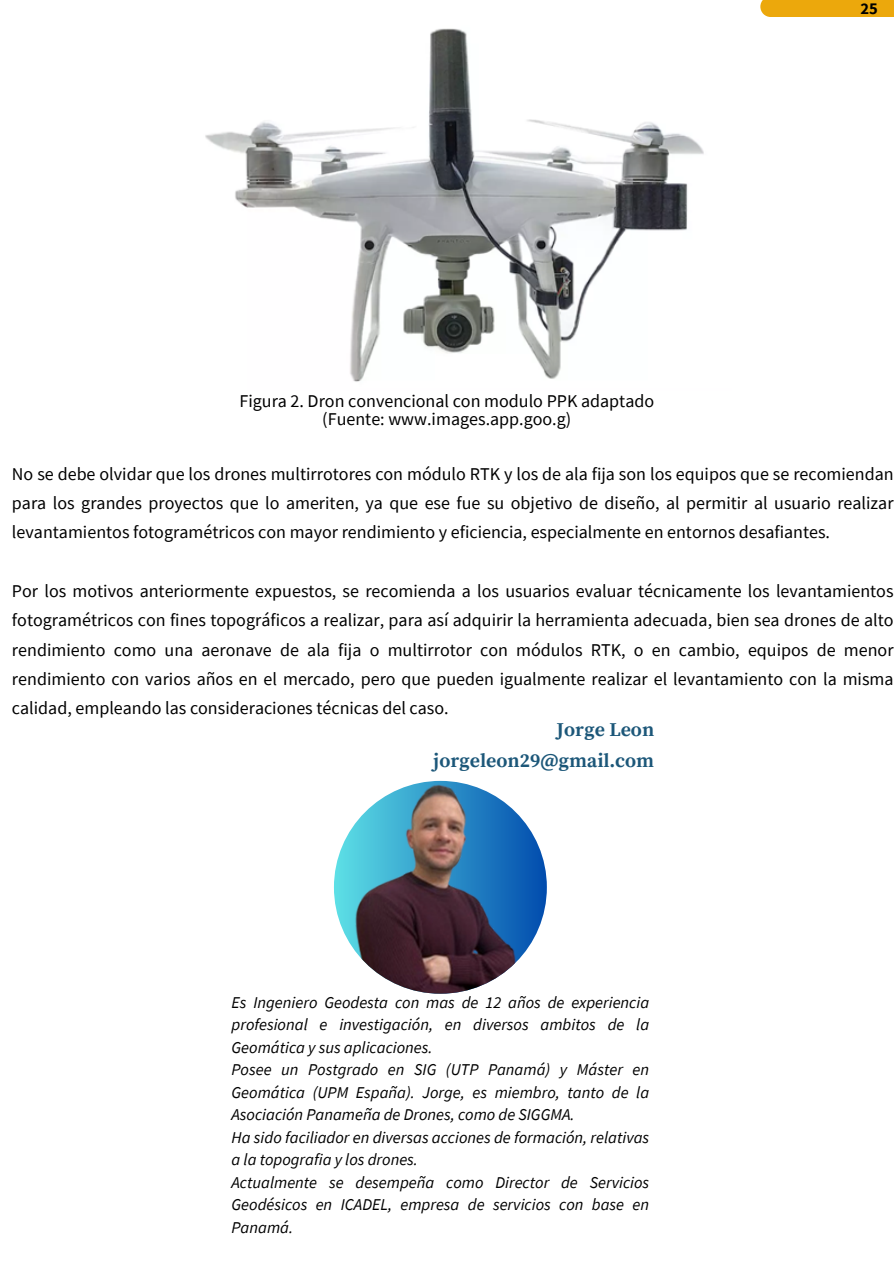
<style>
.page{position:relative;width:894px;height:1264px;background:#fff}
.page>*{position:absolute;margin:0;border:0;box-sizing:border-box;transform-origin:0 0}
.t1{font:700 19.5px/31.5px "Source Serif Pro";color:#1c5779;text-align:right}
.t2{font:18px/29.2px "Source Sans Pro";color:#000;text-align:justify}
.t3{font:italic 16.5px/22.5px "Source Sans Pro";color:#000}
.t4{font:700 16.5px "Source Sans Pro";color:#000}
</style>
<div class="page">
<img style="left:205px;top:28px;width:499px;height:354px">
<img style="left:334px;top:781px;width:212px;height:212px;border-radius:50%">
<div style="left:760px;top:0;width:133px;height:17px;background:#eca80c"></div>
<p class="t4" style="left:860px;top:-2px;width:19px">25</p>
<p class="t2" style="left:239px;top:392px;width:416px;line-height:18px;text-align:center">Figura 2. Dron convencional con modulo PPK adaptado (Fuente: www.images.app.goo.g)</p>
<p class="t2" style="left:12px;top:459px;width:882px">No se debe olvidar que los drones multirrotores con módulo RTK y los de ala fija son los equipos que se recomiendan para los grandes proyectos que lo ameriten, ya que ese fue su objetivo de diseño, al permitir al usuario realizar levantamientos fotogramétricos con mayor rendimiento y eficiencia, especialmente en entornos desafiantes.</p>
<p class="t2" style="left:12px;top:576px;width:882px">Por los motivos anteriormente expuestos, se recomienda a los usuarios evaluar técnicamente los levantamientos fotogramétricos con fines topográficos a realizar, para así adquirir la herramienta adecuada, bien sea drones de alto rendimiento como una aeronave de ala fija o multirrotor con módulos RTK, o en cambio, equipos de menor rendimiento con varios años en el mercado, pero que pueden igualmente realizar el levantamiento con la misma calidad, empleando las consideraciones técnicas del caso.</p>
<p class="t1" style="left:433px;top:714px;width:222px">Jorge Leon jorgeleon29@gmail.com</p>
<p class="t3" style="left:231px;top:990px;width:419px">Es Ingeniero Geodesta con mas de 12 años de experiencia profesional e investigación, en diversos ambitos de la Geomática y sus aplicaciones.<br>Posee un Postgrado en SIG (UTP Panamá) y Máster en Geomática (UPM España). Jorge, es miembro, tanto de la Asociación Panameña de Drones, como de SIGGMA.<br>Ha sido faciliador en diversas acciones de formación, relativas a la topografia y los drones.<br>Actualmente se desempeña como Director de Servicios Geodésicos en ICADEL, empresa de servicios con base en Panamá.</p>
</div>
